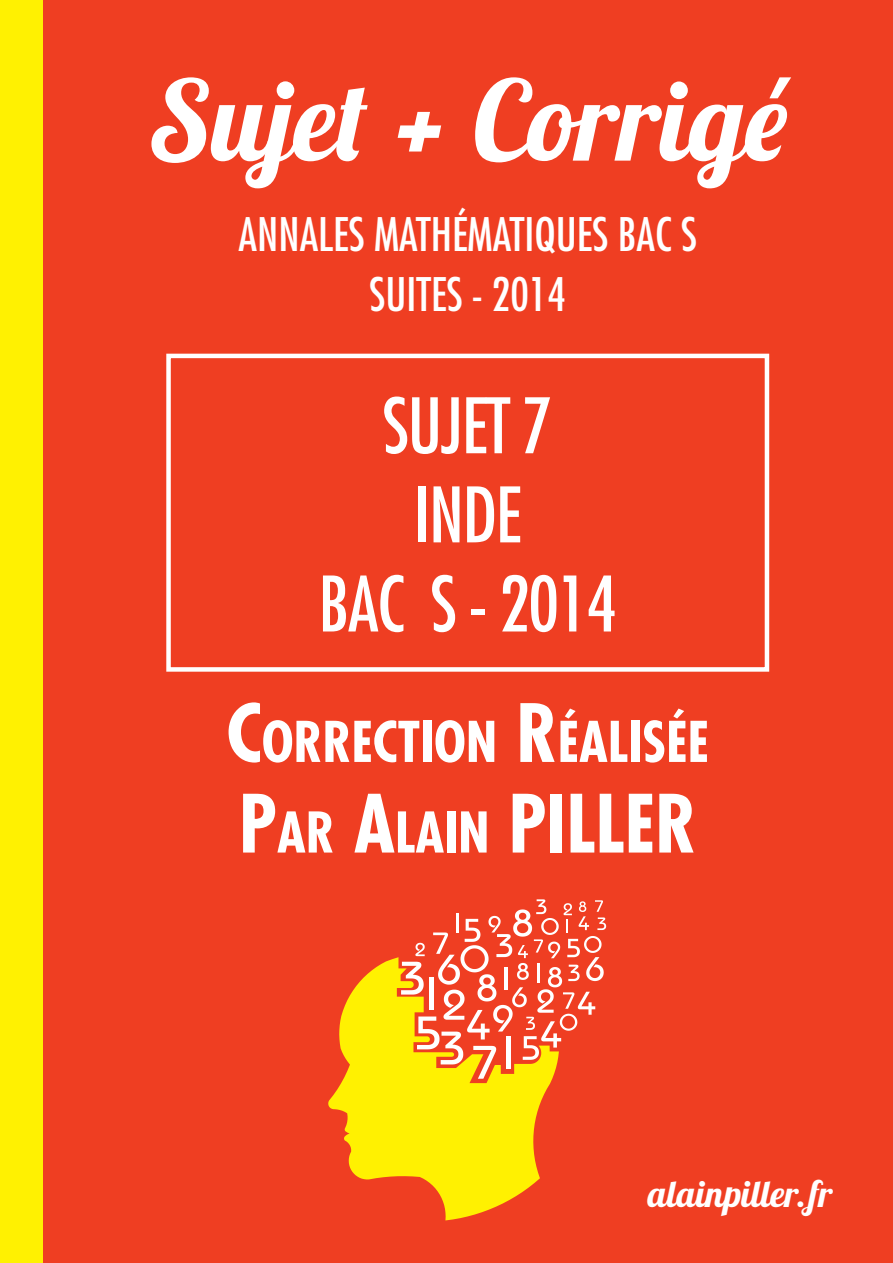
<style>
.page{position:relative;width:893px;height:1263px;background:#ef3e22}
.page>*{position:absolute;margin:0;border:0;box-sizing:border-box;transform-origin:0 0}
.t1{font:111px "Lobster 1.4";color:#fff}
.t2{font:700 condensed 78px "Futura LT";color:#fff}
.t3{font:condensed 74.25px/89.1px "Futura LT";letter-spacing:-.02em;color:#fff;text-align:center}
.t4{font:700 condensed 54.6px "Futura LT";color:#fff}
.t5{font:condensed 45px/60px "Futura LT";color:#fff;text-align:center}
.t6{font:36.6px "Lobster 1.4";color:#fff}
.s1{font-size:78px}
.s2{font-size:54.6px}
</style>
<div class="page">
<svg style="left:166px;top:353px;width:604px;height:319px"></svg>
<svg style="left:328px;top:957px;width:224px;height:263px;fill:#fff101"></svg>
<svg style="left:401px;top:899px;width:205px;height:180px"></svg>
<div style="left:0;top:0;width:43px;height:1263px;background:#fff101"></div>
<h1 class="t1" style="left:148px;top:50px;width:640px">Sujet + Corrigé</h1>
<p class="t5" style="left:239px;top:204px;width:460px">ANNALES MATHÉMATIQUES BAC S<br>SUITES - 2014</p>
<h3 class="t3" style="left:318px;top:381px;width:300px">SUJET 7<br>INDE<br>BAC S - 2014</h3>
<p class="t4" style="left:227px;top:708px;width:484px"><span class="s1">C</span>ORRECTION <span class="s1">R</span>ÉALISÉE</p>
<h2 class="t2" style="left:239px;top:775px;width:338px">P<span class="s2">AR</span> A<span class="s2">LAIN</span> PILLER</h2>
<p class="t6" style="left:648px;top:1170px;width:186px">alainpiller.fr</p>
</div>
